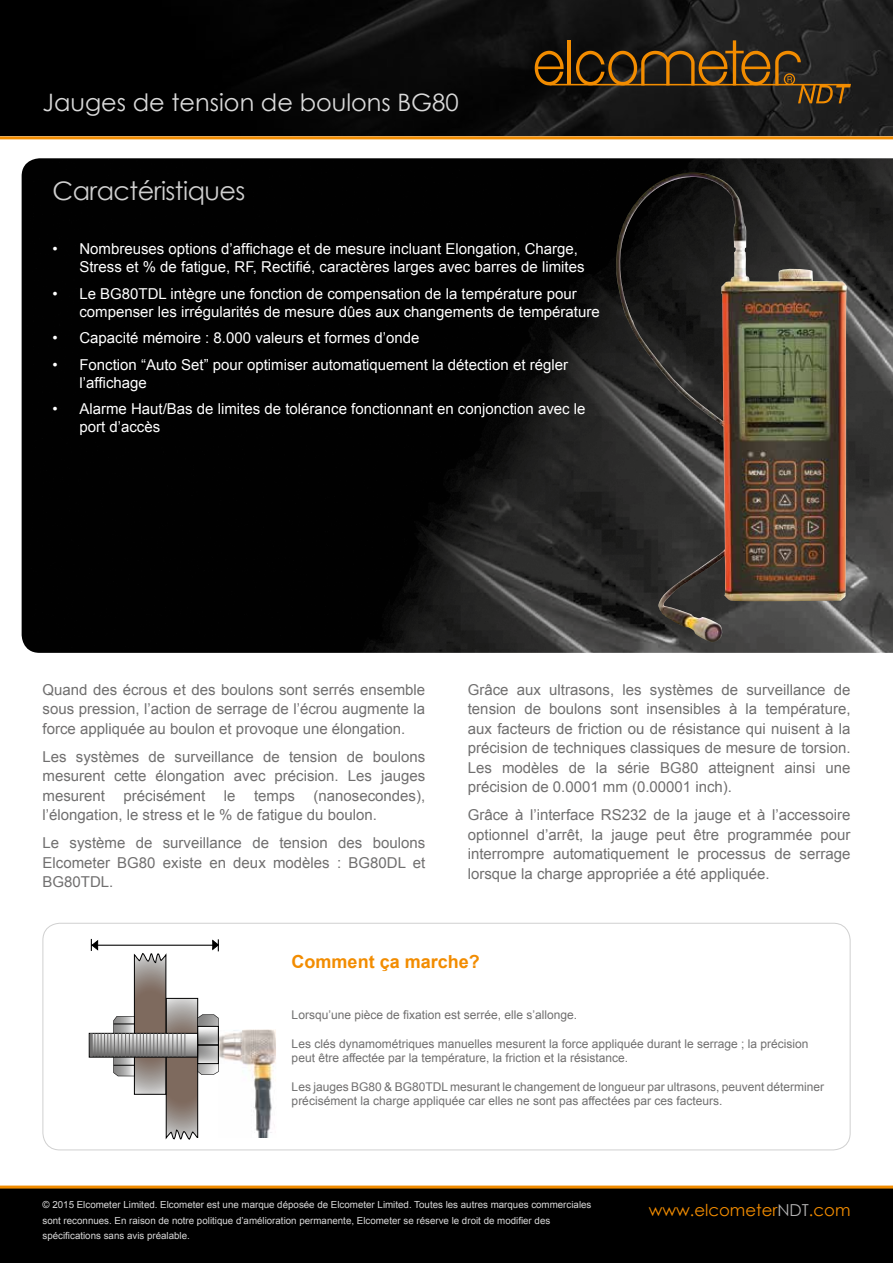
<style>
.page{position:relative;width:893px;height:1263px;background:#fff}
.page>*{position:absolute;margin:0;border:0;box-sizing:border-box;transform-origin:0 0}
.t1{font:25.5px "Century Gothic";letter-spacing:-.02em;color:#d0d0d0}
.t2{font:24px "Century Gothic";color:#dadada}
.t3{font:700 18px "Arial";color:#f28c00}
.t4{font:16.5px "Century Gothic";color:#f28c00}
.t5{font:15px/19.5px "Arial";color:#706f6f;text-align:justify}
.t6{font:15px/18px "Arial";color:#fff}
.t7{font:12px/14.4px "Arial";color:#706f6f}
.t8{font:9.75px/15.9px "Arial";color:#dadada}
.s1{color:#b3b2b2}
</style>
<div class="page">
<div style="left:0;top:1188px;width:893px;height:75px;background:#000"></div>
<hr style="left:0;top:136px;width:893px;height:3px;background:#f28c00">
<hr style="left:0;top:1185px;width:893px;height:3px;background:#f28c00">
<svg style="left:0;top:0;width:893px;height:136px;fill:#060606"></svg>
<svg style="left:535px;top:40px;width:316px;height:63px"></svg>
<img style="left:22px;top:158px;width:871px;height:495px">
<img style="left:612px;top:173px;width:235px;height:470px">
<div style="left:43px;top:923px;width:807px;height:227px;border:1px solid #d0d0d0;border-radius:17px"></div>
<img style="left:219px;top:1029px;width:57px;height:109px">
<svg style="left:89px;top:939px;width:130px;height:201px"></svg>
<h2 class="t2" style="left:43px;top:86px;width:418px">Jauges de tension de boulons BG80</h2>
<h1 class="t1" style="left:52px;top:173px;width:195px">Caractéristiques</h1>
<p class="t6" style="left:79px;top:240px;width:507px;text-indent:-27px">• Nombreuses options d’affichage et de mesure incluant Elongation, Charge,<br>Stress et % de fatigue, RF, Rectifié, caractères larges avec barres de limites</p>
<p class="t6" style="left:79px;top:285px;width:522px;text-indent:-27px">• Le BG80TDL intègre une fonction de compensation de la température pour compenser les irrégularités de mesure dûes aux changements de température</p>
<p class="t6" style="left:52px;top:329px;width:369px">• Capacité mémoire : 8.000 valeurs et formes d’onde</p>
<p class="t6" style="left:79px;top:356px;width:490px;text-indent:-27px">• Fonction “Auto Set” pour optimiser automatiquement la détection et régler l’affichage</p>
<p class="t6" style="left:79px;top:400px;width:508px;text-indent:-27px">• Alarme Haut/Bas de limites de tolérance fonctionnant en conjonction avec le port d’accès</p>
<p class="t5" style="left:43px;top:680px;width:384px">Quand des écrous et des boulons sont serrés ensemble sous pression, l’action de serrage de l’écrou augmente la force appliquée au boulon et provoque une élongation.</p>
<p class="t5" style="left:43px;top:747px;width:384px">Les systèmes de surveillance de tension de boulons mesurent cette élongation avec précision. Les jauges mesurent précisément le temps (nanosecondes), l’élongation, le stress et le % de fatigue du boulon.</p>
<p class="t5" style="left:43px;top:833px;width:384px">Le système de surveillance de tension des boulons Elcometer BG80 existe en deux modèles : BG80DL et BG80TDL.</p>
<p class="t5" style="left:468px;top:680px;width:384px">Grâce aux ultrasons, les systèmes de surveillance de tension de boulons sont insensibles à la température, aux facteurs de friction ou de résistance qui nuisent à la précision de techniques classiques de mesure de torsion.<br>Les modèles de la série BG80 atteignent ainsi une précision de 0.0001 mm (0.00001 inch).</p>
<p class="t5" style="left:468px;top:805px;width:384px">Grâce à l’interface RS232 de la jauge et à l’accessoire optionnel d’arrêt, la jauge peut être programmée pour interrompre automatiquement le processus de serrage lorsque la charge appropriée a été appliquée.</p>
<p class="t3" style="left:292px;top:950px;width:190px">Comment ça marche?</p>
<p class="t7" style="left:292px;top:1007px;width:287px">Lorsqu’une pièce de fixation est serrée, elle s’allonge.</p>
<p class="t7" style="left:292px;top:1036px;width:518px">Les clés dynamométriques manuelles mesurent la force appliquée durant le serrage ; la précision peut être affectée par la température, la friction et la résistance.</p>
<p class="t7" style="left:292px;top:1079px;width:534px">Les jauges BG80 &amp; BG80TDL mesurant le changement de longueur par ultrasons, peuvent déterminer précisément la charge appliquée car elles ne sont pas affectées par ces facteurs.</p>
<p class="t8" style="left:43px;top:1196px;width:550px">© 2015 Elcometer Limited. Elcometer est une marque déposée de Elcometer Limited. Toutes les autres marques commerciales sont reconnues. En raison de notre politique d’amélioration permanente, Elcometer se réserve le droit de modifier des spécifications sans avis préalable.</p>
<p class="t4" style="left:649px;top:1198px;width:203px">www.elcometer<span class="s1">NDT</span>.com</p>
</div>
